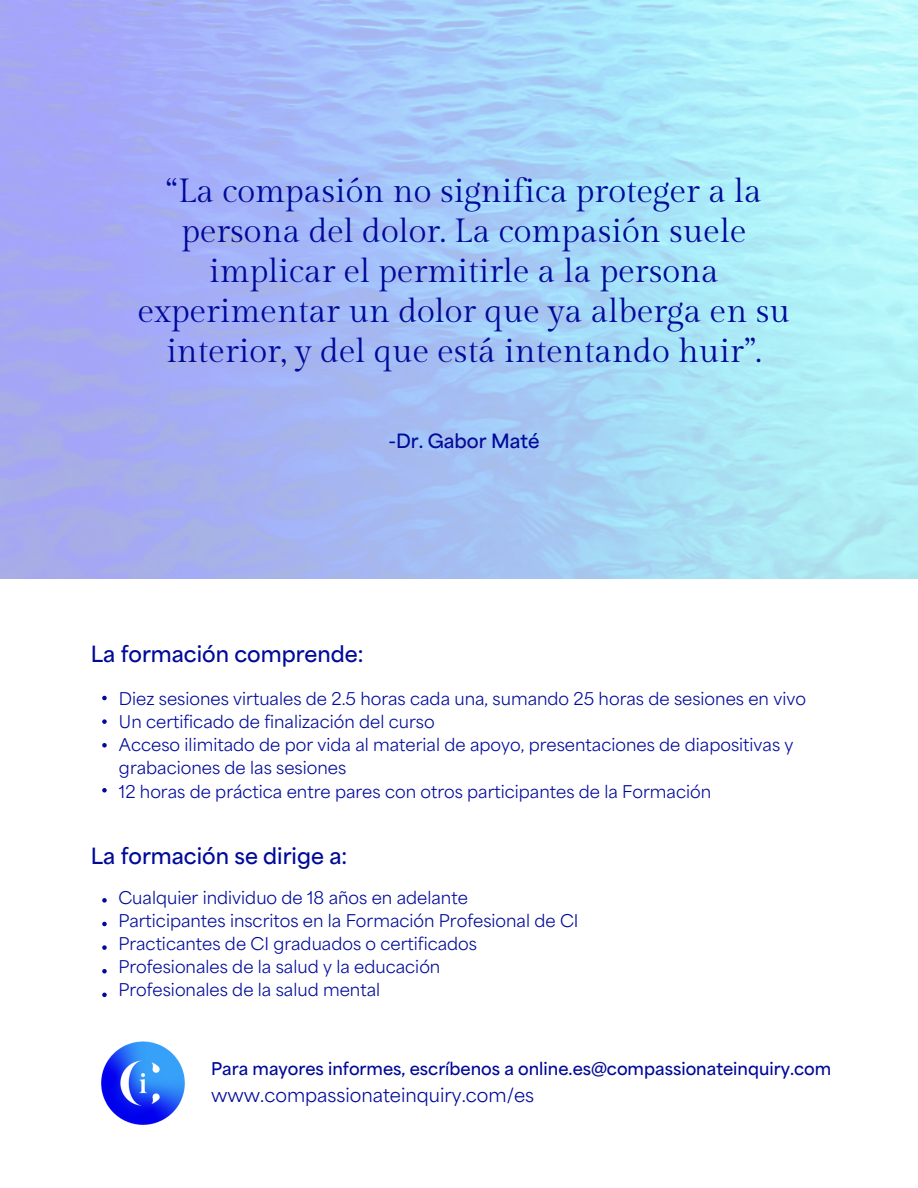
<style>
.page{position:relative;width:918px;height:1188px;background:#fff}
.page>*{position:absolute;margin:0;border:0;box-sizing:border-box;transform-origin:0 0}
.t1{font:33.3px/40px "Gilda Display";color:#000a99;text-align:center}
.t2{font:700 21px "Area";color:#000a99}
.t3{font:700 18.45px "Area";color:#000a99}
.t4{font:18px "Area";color:#000a99}
.t5{font:16.5px/23px "Area";color:#000a99}
.t6{font:700 16.5px "Area";color:#000a99}
</style>
<div class="page">
<img style="left:101px;top:1041px;width:84px;height:84px">
<svg style="left:102px;top:696px;width:5px;height:4px"></svg>
<svg style="left:102px;top:719px;width:5px;height:5px"></svg>
<svg style="left:102px;top:743px;width:5px;height:5px"></svg>
<svg style="left:102px;top:898px;width:5px;height:5px"></svg>
<svg style="left:102px;top:922px;width:5px;height:4px"></svg>
<svg style="left:102px;top:945px;width:5px;height:5px"></svg>
<svg style="left:102px;top:969px;width:5px;height:4px"></svg>
<svg style="left:102px;top:993px;width:5px;height:4px"></svg>
<svg style="left:102px;top:788px;width:5px;height:5px"></svg>
<h3 class="t1" style="left:138px;top:170px;width:654px">“La compasión no significa proteger a la persona del dolor. La compasión suele implicar el permitirle a la persona experimentar un dolor que ya alberga en su interior, y del que está intentando huir”.</h3>
<h3 class="t3" style="left:388px;top:430px;width:153px">-Dr. Gabor Maté</h3>
<p class="t2" style="left:91px;top:639px;width:274px">La formación comprende:</p>
<p class="t5" style="left:119px;top:687px;width:688px">Diez sesiones virtuales de 2.5 horas cada una, sumando 25 horas de sesiones en vivo Un certificado de finalización del curso<br>Acceso ilimitado de por vida al material de apoyo, presentaciones de diapositivas y grabaciones de las sesiones<br>12 horas de práctica entre pares con otros participantes de la Formación</p>
<p class="t2" style="left:91px;top:842px;width:258px">La formación se dirige a:</p>
<p class="t5" style="left:118px;top:886px;width:462px">Cualquier individuo de 18 años en adelante Participantes inscritos en la Formación Profesional de CI Practicantes de CI graduados o certificados Profesionales de la salud y la educación<br>Profesionales de la salud mental</p>
<p class="t6" style="left:211px;top:1058px;width:622px">Para mayores informes, escríbenos a online.es@compassionateinquiry.com</p>
<p class="t4" style="left:211px;top:1084px;width:325px">www.compassionateinquiry.com/es</p>
</div>
